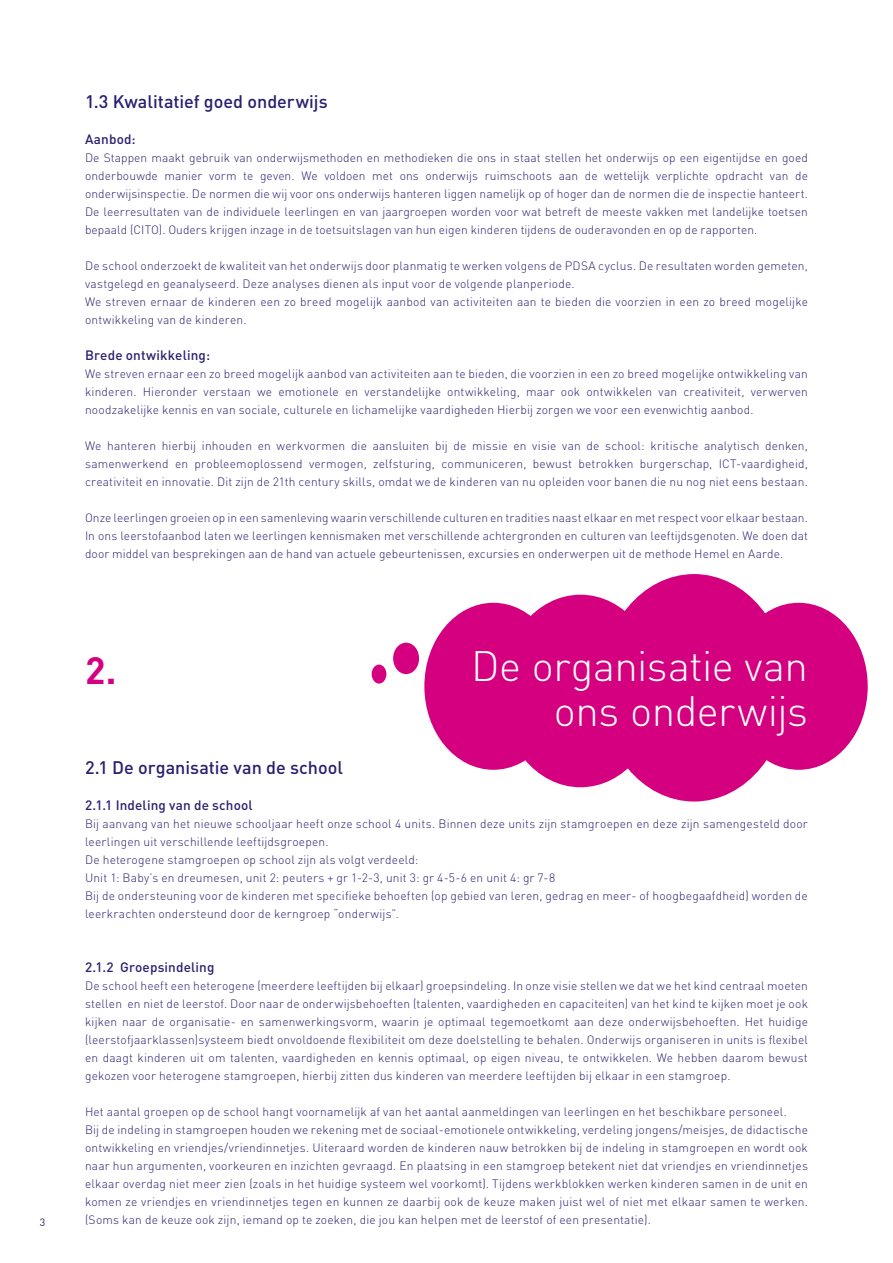
<style>
.page{position:relative;width:893px;height:1263px;background:#fff}
.page>*{position:absolute;margin:0;border:0;box-sizing:border-box;transform-origin:0 0}
.t1{font:300 42px/45px "DIN Pro";letter-spacing:-.01em;color:#fff;text-align:right}
.t2{font:37.5px "DIN Bold";color:#d4007f}
.t3{font:500 18px "DIN Pro";color:#2a206f}
.t4{font:500 13.5px "DIN Pro";letter-spacing:.01em;color:#2a206f}
.t5{font:300 12px/18px "DIN Pro";letter-spacing:.015em;color:#2a206f;text-align:justify}
.t6{font:10.5px "DIN";color:#2a206f}
</style>
<div class="page">
<div style="left:424px;top:603px;width:138px;height:167px;background:#d4007f;border-radius:50%"></div>
<div style="left:730px;top:603px;width:138px;height:167px;background:#d4007f;border-radius:50%"></div>
<div style="left:501px;top:595px;width:159px;height:192px;background:#d4007f;border-radius:50%"></div>
<div style="left:600px;top:574px;width:188px;height:227px;background:#d4007f;border-radius:50%"></div>
<div style="left:393px;top:643px;width:26px;height:31px;background:#d4007f;border-radius:50%"></div>
<div style="left:372px;top:665px;width:14px;height:18px;background:#d4007f;border-radius:50%"></div>
<h3 class="t3" style="left:85px;top:89px;width:244px">1.3 Kwalitatief goed onderwijs</h3>
<p class="t4" style="left:85px;top:130px;width:52px">Aanbod:</p>
<p class="t5" style="left:85px;top:148px;width:724px">De Stappen maakt gebruik van onderwijsmethoden en methodieken die ons in staat stellen het onderwijs op een eigentijdse en goed onderbouwde manier vorm te geven. We voldoen met ons onderwijs ruimschoots aan de wettelijk verplichte opdracht van de onderwijsinspectie. De normen die wij voor ons onderwijs hanteren liggen namelijk op of hoger dan de normen die de inspectie hanteert.<br>De leerresultaten van de individuele leerlingen en van jaargroepen worden voor wat betreft de meeste vakken met landelijke toetsen bepaald (CITO). Ouders krijgen inzage in de toetsuitslagen van hun eigen kinderen tijdens de ouderavonden en op de rapporten.</p>
<p class="t5" style="left:85px;top:256px;width:724px;text-align:left">De school onderzoekt de kwaliteit van het onderwijs door planmatig te werken volgens de PDSA cyclus. De resultaten worden gemeten, vastgelegd en geanalyseerd. Deze analyses dienen als input voor de volgende planperiode.<br>We streven ernaar de kinderen een zo breed mogelijk aanbod van activiteiten aan te bieden die voorzien in een zo breed mogelijke ontwikkeling van de kinderen.</p>
<p class="t4" style="left:85px;top:346px;width:127px">Brede ontwikkeling:</p>
<p class="t5" style="left:85px;top:364px;width:724px">We streven ernaar een zo breed mogelijk aanbod van activiteiten aan te bieden, die voorzien in een zo breed mogelijke ontwikkeling van kinderen. Hieronder verstaan we emotionele en verstandelijke ontwikkeling, maar ook ontwikkelen van creativiteit, verwerven noodzakelijke kennis en van sociale, culturele en lichamelijke vaardigheden Hierbij zorgen we voor een evenwichtig aanbod.</p>
<p class="t5" style="left:85px;top:436px;width:724px">We hanteren hierbij inhouden en werkvormen die aansluiten bij de missie en visie van de school: kritische analytisch denken, samenwerkend en probleemoplossend vermogen, zelfsturing, communiceren, bewust betrokken burgerschap, ICT-vaardigheid, creativiteit en innovatie. Dit zijn de 21th century skills, omdat we de kinderen van nu opleiden voor banen die nu nog niet eens bestaan.</p>
<p class="t5" style="left:85px;top:508px;width:724px">Onze leerlingen groeien op in een samenleving waarin verschillende culturen en tradities naast elkaar en met respect voor elkaar bestaan.<br>In ons leerstofaanbod laten we leerlingen kennismaken met verschillende achtergronden en culturen van leeftijdsgenoten. We doen dat door middel van besprekingen aan de hand van actuele gebeurtenissen, excursies en onderwerpen uit de methode Hemel en Aarde.</p>
<h2 class="t2" style="left:85px;top:646px;width:33px">2.</h2>
<h1 class="t1" style="left:471px;top:642px;width:338px">De organisatie van ons onderwijs</h1>
<h3 class="t3" style="left:85px;top:755px;width:259px">2.1 De organisatie van de school</h3>
<p class="t4" style="left:85px;top:796px;width:169px">2.1.1 Indeling van de school</p>
<p class="t5" style="left:85px;top:814px;width:724px;text-align:left">Bij aanvang van het nieuwe schooljaar heeft onze school 4 units. Binnen deze units zijn stamgroepen en deze zijn samengesteld door leerlingen uit verschillende leeftijdsgroepen.<br>De heterogene stamgroepen op school zijn als volgt verdeeld:<br>Unit 1: Baby’s en dreumesen, unit 2: peuters + gr 1-2-3, unit 3: gr 4-5-6 en unit 4: gr 7-8<br>Bij de ondersteuning voor de kinderen met specifieke behoeften (op gebied van leren, gedrag en meer- of hoogbegaafdheid) worden de leerkrachten ondersteund door de kerngroep “onderwijs”.</p>
<p class="t4" style="left:85px;top:958px;width:131px">2.1.2 Groepsindeling</p>
<p class="t5" style="left:85px;top:976px;width:724px">De school heeft een heterogene (meerdere leeftijden bij elkaar) groepsindeling. In onze visie stellen we dat we het kind centraal moeten stellen en niet de leerstof. Door naar de onderwijsbehoeften (talenten, vaardigheden en capaciteiten) van het kind te kijken moet je ook kijken naar de organisatie- en samenwerkingsvorm, waarin je optimaal tegemoetkomt aan deze onderwijsbehoeften. Het huidige (leerstofjaarklassen)systeem biedt onvoldoende flexibiliteit om deze doelstelling te behalen. Onderwijs organiseren in units is flexibel en daagt kinderen uit om talenten, vaardigheden en kennis optimaal, op eigen niveau, te ontwikkelen. We hebben daarom bewust gekozen voor heterogene stamgroepen, hierbij zitten dus kinderen van meerdere leeftijden bij elkaar in een stamgroep.</p>
<p class="t5" style="left:85px;top:1102px;width:724px;text-align:left">Het aantal groepen op de school hangt voornamelijk af van het aantal aanmeldingen van leerlingen en het beschikbare personeel.<br>Bij de indeling in stamgroepen houden we rekening met de sociaal-emotionele ontwikkeling, verdeling jongens/meisjes, de didactische ontwikkeling en vriendjes/vriendinnetjes. Uiteraard worden de kinderen nauw betrokken bij de indeling in stamgroepen en wordt ook naar hun argumenten, voorkeuren en inzichten gevraagd. En plaatsing in een stamgroep betekent niet dat vriendjes en vriendinnetjes elkaar overdag niet meer zien (zoals in het huidige systeem wel voorkomt). Tijdens werkblokken werken kinderen samen in de unit en komen ze vriendjes en vriendinnetjes tegen en kunnen ze daarbij ook de keuze maken juist wel of niet met elkaar samen te werken.</p>
<p class="t6" style="left:40px;top:1215px;width:7px">3</p>
<p class="t5" style="left:85px;top:1210px;width:567px">(Soms kan de keuze ook zijn, iemand op te zoeken, die jou kan helpen met de leerstof of een presentatie).</p>
</div>
